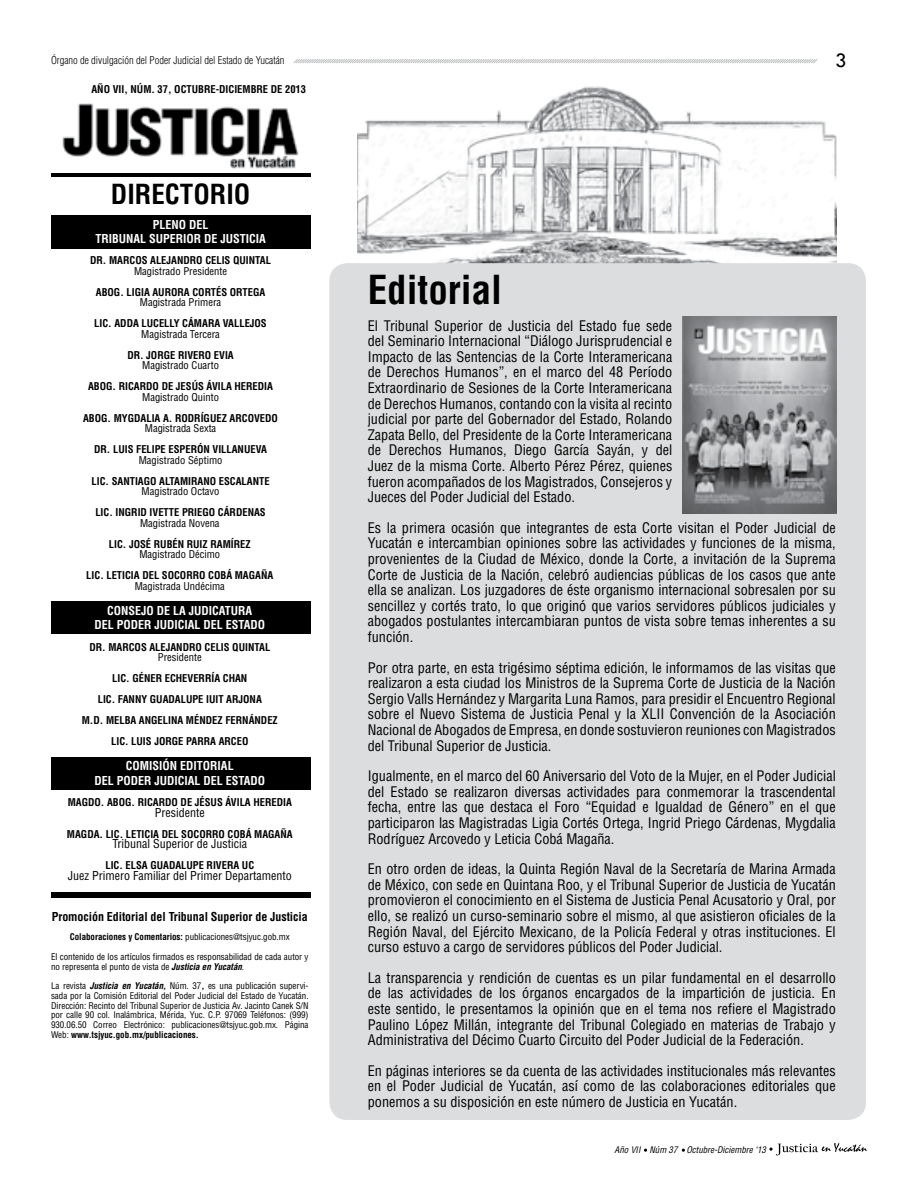
<style>
.page{position:relative;width:918px;height:1188px;background:#fff}
.page>*{position:absolute;margin:0;border:0;box-sizing:border-box;transform-origin:0 0}
.t1{font:700 condensed 39px "Helvetica LT Std";color:#000}
.t2{font:700 condensed 27px "Helvetica LT Std";color:#000}
.t3{font:21px "Tw Cen";color:#000}
.t4{font:condensed 14.25px/15.6px "Helvetica LT Std";color:#000;text-align:justify}
.t5{font:700 condensed 12px/14.4px "Helvetica LT Std";color:#fff;text-align:center}
.t6{font:condensed 12px "Helvetica LT Std";color:#000}
.t7{font:700 condensed 12px "Helvetica LT Std";letter-spacing:-.005em;color:#000}
.t8{font:700 condensed 10.5px/21px "Helvetica LT Std";color:#000;text-align:center}
.t9{font:condensed 10.5px "Helvetica LT Std";color:#000}
.t10{font:300 condensed 10.5px "Helvetica LT Std";color:#000}
.t11{font:condensed 9px/9.8px "Helvetica LT Std";letter-spacing:-.005em;color:#000;text-align:center}
.t12{font:italic condensed 8.85px "Helvetica LT Std";color:#000}
.s1{font-weight:700}
.s2{font-weight:700;font-style:italic}
</style>
<div class="page">
<svg style="left:769px;top:1143px;width:98px;height:12px"></svg>
<svg style="left:293px;top:59px;width:525px;height:5px"></svg>
<img style="left:357px;top:86px;width:480px;height:177px">
<div style="left:329px;top:263px;width:537px;height:857px;background:#dcddde;border-radius:18px"></div>
<div style="left:51px;top:602px;width:259px;height:32px;background:#000"></div>
<div style="left:51px;top:757px;width:259px;height:33px;background:#000"></div>
<div style="left:51px;top:892px;width:259px;height:5px;background:#000"></div>
<div style="left:51px;top:216px;width:259px;height:33px;background:#000"></div>
<hr style="left:51px;top:173px;width:259px;height:3px;background:#000">
<img style="left:62px;top:103px;width:237px;height:66px">
<img style="left:683px;top:316px;width:154px;height:197px">
<p class="t10" style="left:51px;top:54px;width:235px">Órgano de divulgación del Poder Judicial del Estado de Yucatán</p>
<p class="t8" style="left:91px;top:78px;width:216px">AÑO VII, NÚM. 37, OCTUBRE-DICIEMBRE DE 2013</p>
<h2 class="t2" style="left:111px;top:178px;width:141px">DIRECTORIO</h2>
<p class="t5" style="left:95px;top:217px;width:172px">PLENO DEL<br>TRIBUNAL SUPERIOR DE JUSTICIA</p>
<p class="t8" style="left:90px;top:250px;width:182px">DR. MARCOS ALEJANDRO CELIS QUINTAL</p>
<p class="t9" style="left:134px;top:264px;width:95px">Magistrado Presidente</p>
<p class="t8" style="left:96px;top:281px;width:171px">ABOG. LIGIA AURORA CORTÉS ORTEGA</p>
<p class="t9" style="left:140px;top:296px;width:83px">Magistrada Primera</p>
<p class="t8" style="left:94px;top:313px;width:174px">LIC. ADDA LUCELLY CÁMARA VALLEJOS</p>
<p class="t9" style="left:141px;top:327px;width:80px">Magistrada Tercera</p>
<p class="t8" style="left:127px;top:344px;width:108px">DR. JORGE RIVERO EVIA</p>
<p class="t9" style="left:142px;top:359px;width:78px">Magistrado Cuarto</p>
<p class="t8" style="left:88px;top:376px;width:186px">ABOG. RICARDO DE JESÚS ÁVILA HEREDIA</p>
<p class="t9" style="left:142px;top:390px;width:78px">Magistrado Quinto</p>
<p class="t8" style="left:83px;top:407px;width:196px">ABOG. MYGDALIA A. RODRÍGUEZ ARCOVEDO</p>
<p class="t9" style="left:145px;top:422px;width:73px">Magistrada Sexta</p>
<p class="t8" style="left:94px;top:439px;width:174px">DR. LUIS FELIPE ESPERÓN VILLANUEVA</p>
<p class="t9" style="left:139px;top:453px;width:85px">Magistrado Séptimo</p>
<p class="t8" style="left:92px;top:470px;width:180px">LIC. SANTIAGO ALTAMIRANO ESCALANTE</p>
<p class="t9" style="left:142px;top:485px;width:79px">Magistrado Octavo</p>
<p class="t8" style="left:95px;top:502px;width:172px">LIC. INGRID IVETTE PRIEGO CÁRDENAS</p>
<p class="t9" style="left:140px;top:516px;width:81px">Magistrada Novena</p>
<p class="t8" style="left:109px;top:533px;width:143px">LIC. JOSÉ RUBÉN RUIZ RAMÍREZ</p>
<p class="t9" style="left:139px;top:548px;width:82px">Magistrado Décimo</p>
<p class="t8" style="left:86px;top:565px;width:189px">LIC. LETICIA DEL SOCORRO COBÁ MAGAÑA</p>
<p class="t9" style="left:135px;top:579px;width:92px">Magistrada Undécima</p>
<p class="t5" style="left:94px;top:603px;width:172px">CONSEJO DE LA JUDICATURA<br>DEL PODER JUDICIAL DEL ESTADO</p>
<p class="t8" style="left:89px;top:636px;width:182px">DR. MARCOS ALEJANDRO CELIS QUINTAL</p>
<p class="t9" style="left:158px;top:651px;width:45px">Presidente</p>
<p class="t8" style="left:82px;top:668px;width:198px">LIC. GÉNER ECHEVERRÍA CHAN<br>LIC. FANNY GUADALUPE IUIT ARJONA<br>M.D. MELBA ANGELINA MÉNDEZ FERNÁNDEZ<br>LIC. LUIS JORGE PARRA ARCEO</p>
<p class="t5" style="left:94px;top:759px;width:172px">COMISIÓN EDITORIAL<br>DEL PODER JUDICIAL DEL ESTADO</p>
<p class="t8" style="left:68px;top:792px;width:226px">MAGDO. ABOG. RICARDO DE JÉSUS ÁVILA HEREDIA</p>
<p class="t6" style="left:155px;top:805px;width:51px">Presidente</p>
<p class="t8" style="left:67px;top:823px;width:227px">MAGDA. LIC. LETICIA DEL SOCORRO COBÁ MAGAÑA</p>
<p class="t6" style="left:112px;top:836px;width:136px">Tribunal Superior de Justicia</p>
<p class="t8" style="left:105px;top:855px;width:150px">LIC. ELSA GUADALUPE RIVERA UC</p>
<p class="t6" style="left:68px;top:868px;width:226px">Juez Primero Familiar del Primer Departamento</p>
<p class="t7" style="left:52px;top:909px;width:257px">Promoción Editorial del Tribunal Superior de Justicia</p>
<p class="t11" style="left:51px;top:927px;width:259px;line-height:19.5px"><span class="s1">Colaboraciones y Comentarios:</span> publicaciones@tsjyuc.gob.mx<br>El contenido de los artículos firmados es responsabilidad de cada autor y</p>
<p class="t11" style="left:51px;top:956px;width:259px;line-height:19.5px;text-align:left">no representa el punto de vista de <span class="s2">Justicia en Yucatán</span>.<br>La revista <span class="s2">Justicia en Yucatán,</span> Núm. 37<span class="s2">,</span> es una publicación supervi-</p>
<p class="t11" style="left:51px;top:991px;width:259px;text-align:justify">sada por la Comisión Editorial del Poder Judicial del Estado de Yucatán.<br>Dirección: Recinto del Tribunal Superior de Justicia Av. Jacinto Canek S/N por calle 90 col. Inalámbrica, Mérida, Yuc. C.P. 97069 Teléfonos: (999)<br>930.06.50 Correo Electrónico: publicaciones@tsjyuc.gob.mx. Página Web: <span class="s1">www.tsjyuc.gob.mx/publicaciones.</span></p>
<h3 class="t3" style="left:835px;top:47px;width:13px">3</h3>
<h1 class="t1" style="left:368px;top:266px;width:136px">Editorial</h1>
<p class="t4" style="left:368px;top:317px;width:306px">El Tribunal Superior de Justicia del Estado fue sede del Seminario Internacional “Diálogo Jurisprudencial e Impacto de las Sentencias de la Corte Interamericana de Derechos Humanos”, en el marco del 48 Período Extraordinario de Sesiones de la Corte Interamericana de Derechos Humanos, contando con la visita al recinto judicial por parte del Gobernador del Estado, Rolando Zapata Bello, del Presidente de la Corte Interamericana de Derechos Humanos, Diego García Sayán, y del Juez de la misma Corte. Alberto Pérez Pérez, quienes fueron acompañados de los Magistrados, Consejeros y Jueces del Poder Judicial del Estado.</p>
<p class="t4" style="left:368px;top:520px;width:470px">Es la primera ocasión que integrantes de esta Corte visitan el Poder Judicial de Yucatán e intercambian opiniones sobre las actividades y funciones de la misma, provenientes de la Ciudad de México, donde la Corte, a invitación de la Suprema Corte de Justicia de la Nación, celebró audiencias públicas de los casos que ante ella se analizan. Los juzgadores de éste organismo internacional sobresalen por su sencillez y cortés trato, lo que originó que varios servidores públicos judiciales y abogados postulantes intercambiaran puntos de vista sobre temas inherentes a su función.</p>
<p class="t4" style="left:368px;top:660px;width:470px">Por otra parte, en esta trigésimo séptima edición, le informamos de las visitas que realizaron a esta ciudad los Ministros de la Suprema Corte de Justicia de la Nación Sergio Valls Hernández y Margarita Luna Ramos, para presidir el Encuentro Regional sobre el Nuevo Sistema de Justicia Penal y la XLII Convención de la Asociación Nacional de Abogados de Empresa, en donde sostuvieron reuniones con Magistrados del Tribunal Superior de Justicia.</p>
<p class="t4" style="left:368px;top:768px;width:470px">Igualmente, en el marco del 60 Aniversario del Voto de la Mujer, en el Poder Judicial del Estado se realizaron diversas actividades para conmemorar la trascendental fecha, entre las que destaca el Foro “Equidad e Igualdad de Género” en el que participaron las Magistradas Ligia Cortés Ortega, Ingrid Priego Cárdenas, Mygdalia Rodríguez Arcovedo y Leticia Cobá Magaña.</p>
<p class="t4" style="left:368px;top:861px;width:470px">En otro orden de ideas, la Quinta Región Naval de la Secretaría de Marina Armada de México, con sede en Quintana Roo, y el Tribunal Superior de Justicia de Yucatán promovieron el conocimiento en el Sistema de Justicia Penal Acusatorio y Oral, por ello, se realizó un curso-seminario sobre el mismo, al que asistieron oficiales de la Región Naval, del Ejército Mexicano, de la Policía Federal y otras instituciones. El curso estuvo a cargo de servidores públicos del Poder Judicial.</p>
<p class="t4" style="left:368px;top:970px;width:470px">La transparencia y rendición de cuentas es un pilar fundamental en el desarrollo de las actividades de los órganos encargados de la impartición de justicia. En este sentido, le presentamos la opinión que en el tema nos refiere el Magistrado Paulino López Millán, integrante del Tribunal Colegiado en materias de Trabajo y Administrativa del Décimo Cuarto Circuito del Poder Judicial de la Federación.</p>
<p class="t4" style="left:368px;top:1063px;width:470px">En páginas interiores se da cuenta de las actividades institucionales más relevantes en el Poder Judicial de Yucatán, así como de las colaboraciones editoriales que ponemos a su disposición en este número de Justicia en Yucatán.</p>
<p class="t12" style="left:615px;top:1144px;width:153px">Año VII Núm 37 Octubre-Diciembre ‘13</p>
</div>
